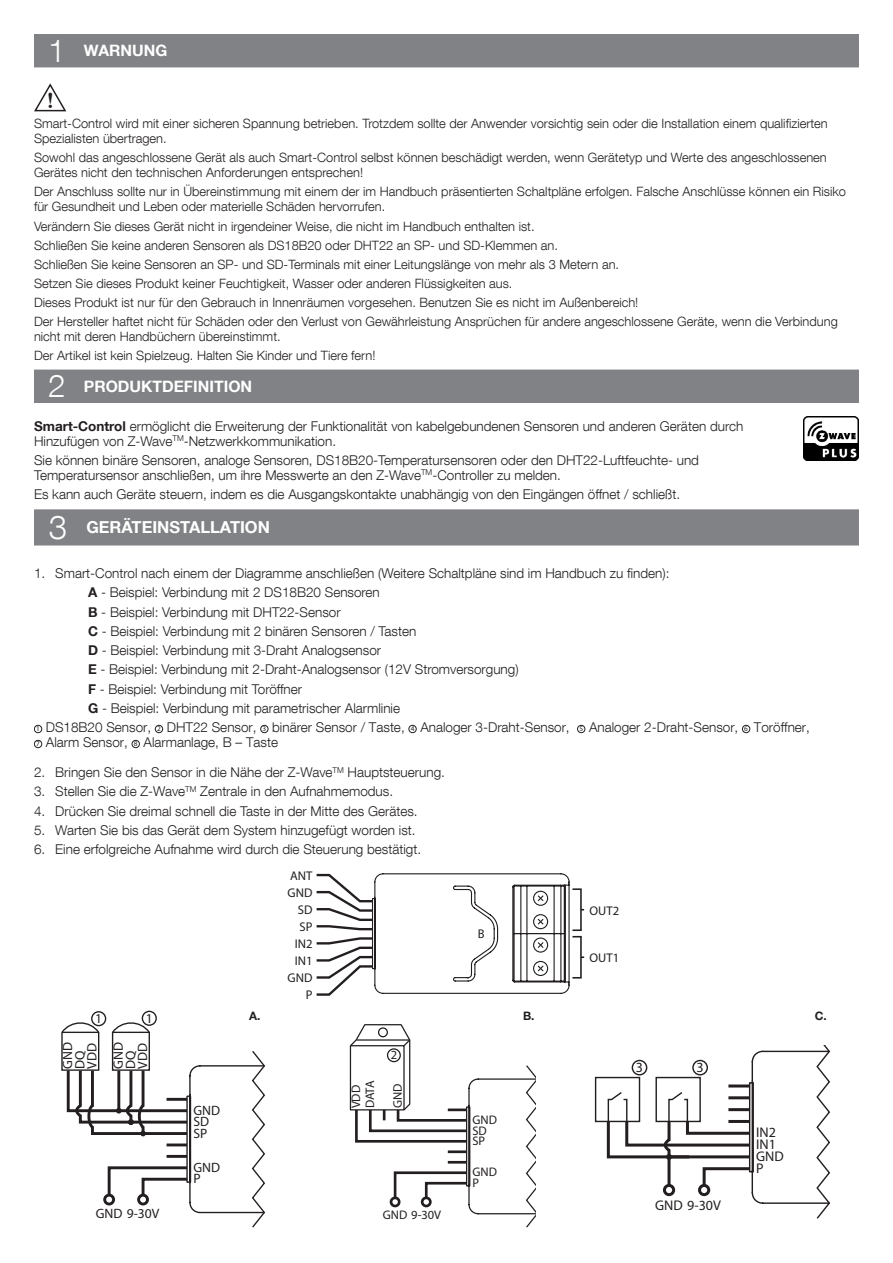
<style>
.page{position:relative;width:893px;height:1263px;background:#fff}
.page>*{position:absolute;margin:0;border:0;box-sizing:border-box;transform-origin:0 0}
.t1{font:300 33px "Helvetica Neue LT Com";color:#fff}
.t2{font:300 31.35px "Helvetica Neue LT Com";color:#fff}
.t3{font:23.4px "Bell MT Bold";color:#231f20}
.titolo{font:700 16.5px "Helvetica Neue LT Com";color:#fff}
.titolo-2{font:700 15.75px "Helvetica Neue LT Com";color:#fff}
.t4{font:14.1px "Myriad Pro";color:#231f20}
.podstawowy-no-break{font:300 13.5px/15px "Helvetica Neue LT Com";color:#231f20}
.Normale{font:300 13.5px "Helvetica Neue LT Com";color:#231f20}
.t5{font:13.5px/24.2px "Myriad Pro";color:#231f20}
.t6{font:300 12.9px/15px "Helvetica Neue LT Com";color:#231f20}
.t7{font:12.6px/17.1px "Myriad Pro";color:#231f20}
.t8{font:12.45px/10.5px "Myriad Pro";color:#231f20}
.diagram-label{font:700 11.7px "Helvetica Neue Cyr";color:#231f20}
.t9{font:7.2px "Myriad Pro";color:#231f20}
.s1{font-weight:700}
</style>
<div class="page">
<div style="left:34px;top:34px;width:825px;height:33px;background:#808285"></div>
<div style="left:34px;top:370px;width:825px;height:33px;background:#808285"></div>
<div style="left:34px;top:509px;width:825px;height:36px;background:#808285"></div>
<div style="left:34px;top:725px;width:8px;height:8px;border:1px solid #231f20;border-radius:50%"></div>
<div style="left:155px;top:725px;width:8px;height:8px;border:1px solid #231f20;border-radius:50%"></div>
<div style="left:260px;top:725px;width:8px;height:8px;border:1px solid #231f20;border-radius:50%"></div>
<div style="left:408px;top:725px;width:9px;height:8px;border:1px solid #231f20;border-radius:50%"></div>
<div style="left:577px;top:725px;width:8px;height:8px;border:1px solid #231f20;border-radius:50%"></div>
<div style="left:742px;top:725px;width:8px;height:8px;border:1px solid #231f20;border-radius:50%"></div>
<div style="left:34px;top:740px;width:8px;height:8px;border:1px solid #231f20;border-radius:50%"></div>
<div style="left:132px;top:740px;width:8px;height:8px;border:1px solid #231f20;border-radius:50%"></div>
<img style="left:804px;top:417px;width:55px;height:44px">
<svg style="left:34px;top:83px;width:32px;height:29px"></svg>
<div style="left:572px;top:888px;width:10px;height:43px;border:2px solid #231f20"></div>
<div style="left:572px;top:936px;width:10px;height:42px;border:2px solid #231f20"></div>
<svg style="left:316px;top:873px;width:254px;height:123px"></svg>
<div style="left:142px;top:1011px;width:15px;height:15px;border:1px solid #231f20;border-radius:50%"></div>
<div style="left:91px;top:1011px;width:15px;height:15px;border:1px solid #231f20;border-radius:50%"></div>
<svg style="left:61px;top:1020px;width:204px;height:207px"></svg>
<hr style="left:117px;top:1071px;width:3px;height:40px;background:#231f20">
<svg style="left:350px;top:1024px;width:186px;height:203px"></svg>
<div style="left:595px;top:1077px;width:45px;height:45px;border:1px solid #231f20"></div>
<svg style="left:605px;top:1045px;width:225px;height:174px"></svg>
<p class="t2" style="left:48px;top:32px;width:19px">1</p>
<p class="titolo-2" style="left:84px;top:41px;width:85px">WARNUNG</p>
<p class="t3" style="left:47px;top:87px;width:8px">!</p>
<p class="t6" style="left:34px;top:116px;width:795px">Smart-Control wird mit einer sicheren Spannung betrieben. Trotzdem sollte der Anwender vorsichtig sein oder die Installation einem qualifizierten<br>Spezialisten übertragen.</p>
<p class="t6" style="left:34px;top:150px;width:794px">Sowohl das angeschlossene Gerät als auch Smart-Control selbst können beschädigt werden, wenn Gerätetyp und Werte des angeschlossenen<br>Gerätes nicht den technischen Anforderungen entsprechen!</p>
<p class="t6" style="left:34px;top:184px;width:813px">Der Anschluss sollte nur in Übereinstimmung mit einem der im Handbuch präsentierten Schaltpläne erfolgen. Falsche Anschlüsse können ein Risiko für Gesundheit und Leben oder materielle Schäden hervorrufen.</p>
<p class="t6" style="left:34px;top:218px;width:502px">Verändern Sie dieses Gerät nicht in irgendeiner Weise, die nicht im Handbuch enthalten ist.</p>
<p class="t6" style="left:34px;top:237px;width:525px">Schließen Sie keine anderen Sensoren als DS18B20 oder DHT22 an SP- und SD-Klemmen an.</p>
<p class="t6" style="left:34px;top:256px;width:587px">Schließen Sie keine Sensoren an SP- und SD-Terminals mit einer Leitungslänge von mehr als 3 Metern an.</p>
<p class="t6" style="left:34px;top:275px;width:480px">Setzen Sie dieses Produkt keiner Feuchtigkeit, Wasser oder anderen Flüssigkeiten aus.</p>
<p class="t6" style="left:34px;top:294px;width:606px">Dieses Produkt ist nur für den Gebrauch in Innenräumen vorgesehen. Benutzen Sie es nicht im Außenbereich!</p>
<p class="t6" style="left:34px;top:313px;width:805px">Der Hersteller haftet nicht für Schäden oder den Verlust von Gewährleistung Ansprüchen für andere angeschlossene Geräte, wenn die Verbindung nicht mit deren Handbüchern übereinstimmt.</p>
<p class="t6" style="left:34px;top:347px;width:343px">Der Artikel ist kein Spielzeug. Halten Sie Kinder und Tiere fern!</p>
<p class="t2" style="left:48px;top:367px;width:19px">2</p>
<p class="titolo-2" style="left:84px;top:376px;width:170px">PRODUKTDEFINITION</p>
<p class="podstawowy-no-break" style="left:34px;top:418px;width:711px"><span class="s1">Smart-Control</span> ermöglicht die Erweiterung der Funktionalität von kabelgebundenen Sensoren und anderen Geräten durch<br>Hinzufügen von Z-Wave<sup>TM</sup>-Netzwerkkommunikation.</p>
<p class="podstawowy-no-break" style="left:34px;top:452px;width:666px">Sie können binäre Sensoren, analoge Sensoren, DS18B20-Temperatursensoren oder den DHT22-Luftfeuchte- und<br>Temperatursensor anschließen, um ihre Messwerte an den Z-Wave<sup>TM</sup>-Controller zu melden.</p>
<p class="podstawowy-no-break" style="left:34px;top:486px;width:648px">Es kann auch Geräte steuern, indem es die Ausgangskontakte unabhängig von den Eingängen öffnet / schließt.</p>
<p class="t1" style="left:49px;top:507px;width:20px">3</p>
<p class="titolo" style="left:86px;top:517px;width:185px">GERÄTEINSTALLATION</p>
<p class="podstawowy-no-break" style="left:34px;top:565px;width:637px">1. Smart-Control nach einem der Diagramme anschließen (Weitere Schaltpläne sind im Handbuch zu finden):</p>
<p class="podstawowy-no-break" style="left:88px;top:585px;width:293px"><span class="s1">A</span> - Beispiel: Verbindung mit 2 DS18B20 Sensoren</p>
<p class="podstawowy-no-break" style="left:88px;top:604px;width:254px"><span class="s1">B</span> - Beispiel: Verbindung mit DHT22-Sensor</p>
<p class="podstawowy-no-break" style="left:88px;top:623px;width:330px"><span class="s1">C</span> - Beispiel: Verbindung mit 2 binären Sensoren / Tasten</p>
<p class="podstawowy-no-break" style="left:88px;top:642px;width:295px"><span class="s1">D</span> - Beispiel: Verbindung mit 3-Draht Analogsensor</p>
<p class="podstawowy-no-break" style="left:88px;top:662px;width:432px"><span class="s1">E</span> - Beispiel: Verbindung mit 2-Draht-Analogsensor (12V Stromversorgung)</p>
<p class="podstawowy-no-break" style="left:88px;top:681px;width:216px"><span class="s1">F</span> - Beispiel: Verbindung mit Toröffner</p>
<p class="podstawowy-no-break" style="left:88px;top:700px;width:314px"><span class="s1">G</span> - Beispiel: Verbindung mit parametrischer Alarmlinie</p>
<p class="t9" style="left:36px;top:724px;width:5px">1</p>
<p class="Normale" style="left:46px;top:719px;width:107px">DS18B20 Sensor,</p>
<p class="t9" style="left:157px;top:724px;width:5px">2</p>
<p class="Normale" style="left:167px;top:719px;width:91px">DHT22 Sensor,</p>
<p class="t9" style="left:263px;top:724px;width:5px">3</p>
<p class="Normale" style="left:272px;top:719px;width:134px">binärer Sensor / Taste,</p>
<p class="t9" style="left:411px;top:724px;width:5px">4</p>
<p class="Normale" style="left:420px;top:719px;width:151px">Analoger 3-Draht-Sensor,</p>
<p class="t9" style="left:579px;top:724px;width:5px">5</p>
<p class="Normale" style="left:589px;top:719px;width:151px">Analoger 2-Draht-Sensor,</p>
<p class="t9" style="left:744px;top:724px;width:5px">6</p>
<p class="Normale" style="left:754px;top:719px;width:58px">Toröffner,</p>
<p class="t9" style="left:36px;top:739px;width:5px">7</p>
<p class="Normale" style="left:46px;top:734px;width:84px">Alarm Sensor,</p>
<p class="t9" style="left:134px;top:739px;width:5px">8</p>
<p class="Normale" style="left:144px;top:734px;width:136px">Alarmanlage, B – Taste</p>
<p class="podstawowy-no-break" style="left:34px;top:764px;width:412px">2. Bringen Sie den Sensor in die Nähe der Z-Wave<sup>TM</sup> Hauptsteuerung.</p>
<p class="podstawowy-no-break" style="left:34px;top:784px;width:361px">3. Stellen Sie die Z-Wave<sup>TM</sup> Zentrale in den Aufnahmemodus.</p>
<p class="podstawowy-no-break" style="left:34px;top:803px;width:385px">4. Drücken Sie dreimal schnell die Taste in der Mitte des Gerätes.</p>
<p class="podstawowy-no-break" style="left:34px;top:822px;width:383px">5. Warten Sie bis das Gerät dem System hinzugefügt worden ist.</p>
<p class="podstawowy-no-break" style="left:34px;top:841px;width:389px">6. Eine erfolgreiche Aufnahme wird durch die Steuerung bestätigt.</p>
<p class="t5" style="left:95px;top:1006px;width:8px">1</p>
<p class="t5" style="left:146px;top:1006px;width:8px">1</p>
<p class="diagram-label" style="left:249px;top:1010px;width:13px">A.</p>
<p class="t5" style="left:55px;top:1069px;width:28px;rotate:-90deg">GND<br>VDD</p>
<p class="t5" style="left:106px;top:1069px;width:28px;rotate:-90deg">GND<br>VDD</p>
<p class="t5" style="left:68px;top:1069px;width:20px;rotate:-90deg">DQ</p>
<p class="t5" style="left:118px;top:1069px;width:20px;rotate:-90deg">DQ</p>
<p class="t5" style="left:96px;top:1201px;width:65px">GND 9-30V</p>
<p class="t5" style="left:193px;top:1098px;width:28px">GND</p>
<p class="t5" style="left:193px;top:1116px;width:17px;line-height:11.4px">SD<br>SP</p>
<p class="t5" style="left:193px;top:1155px;width:28px">GND</p>
<p class="t5" style="left:193px;top:1166px;width:9px">P</p>
<p class="t7" style="left:288px;top:866px;width:26px">ANT<br>GND</p>
<p class="t7" style="left:298px;top:901px;width:16px">SD<br>SP</p>
<p class="t7" style="left:288px;top:935px;width:26px;text-align:right">IN2<br>IN1<br>GND<br>P</p>
<p class="t8" style="left:391px;top:1050px;width:8px">2</p>
<p class="t8" style="left:349px;top:1108px;width:29px;line-height:14px;rotate:-90deg">VDD<br>DATA</p>
<p class="t8" style="left:392px;top:1108px;width:26px;rotate:-90deg">GND</p>
<p class="t8" style="left:383px;top:1209px;width:60px">GND 9-30V</p>
<p class="t7" style="left:478px;top:925px;width:8px">B</p>
<p class="diagram-label" style="left:523px;top:1010px;width:13px">B.</p>
<p class="t8" style="left:472px;top:1114px;width:26px">GND<br>SD<br>SP</p>
<p class="t8" style="left:472px;top:1167px;width:26px">GND<br>P</p>
<p class="t7" style="left:589px;top:902px;width:31px">OUT2</p>
<p class="t7" style="left:589px;top:949px;width:31px">OUT1</p>
<p class="t4" style="left:636px;top:1059px;width:9px">3</p>
<p class="t4" style="left:696px;top:1059px;width:9px">3</p>
<p class="t4" style="left:655px;top:1196px;width:67px">GND 9-30V</p>
<p class="diagram-label" style="left:815px;top:1010px;width:13px">C.</p>
<p class="t4" style="left:756px;top:1124px;width:21px">IN2</p>
<p class="t4" style="left:756px;top:1159px;width:9px">P</p>
<p class="t4" style="left:756px;top:1136px;width:21px">IN1</p>
<p class="t4" style="left:756px;top:1148px;width:29px">GND</p>
</div>
